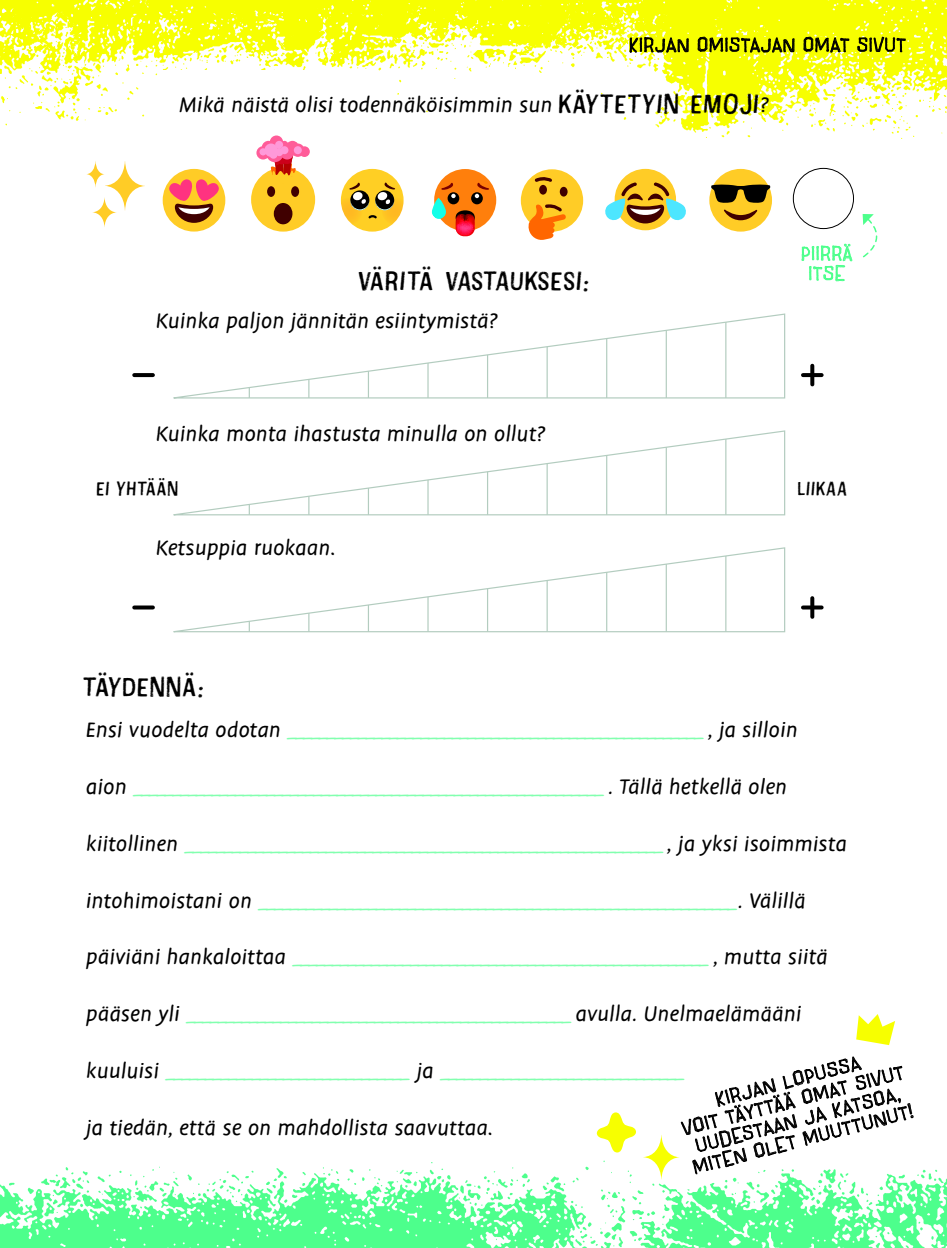
<style>
.page{position:relative;width:947px;height:1248px;background:#fff}
.page>*{position:absolute;margin:0;border:0;box-sizing:border-box;transform-origin:0 0}
.t1{font:30px "Cotton";letter-spacing:.025em;color:#000}
.t2{font:30px "Cotton";letter-spacing:.06em;color:#000}
.t3{font:italic 24px "Duper OT";letter-spacing:.02em;color:#82ffaf;scale:1.1 1}
.t4{font:italic 24px "Duper OT";letter-spacing:.02em;color:#000}
.t5{font:22px "Cotton";letter-spacing:.06em;color:#000}
.t6{font:300 16px/20px "Folk Rough OT";letter-spacing:.07em;color:#000;text-align:center}
.t7{font:300 16px/20px "Folk Rough OT";letter-spacing:.07em;color:#4dff8c;text-align:center}
.s1{font-family:"Cotton";font-style:normal;font-size:30px}
.s2{color:#000}
</style>
<div class="page">
<img style="left:0;top:1132px;width:947px;height:115px">
<img style="left:86px;top:0;width:861px;height:209px">
<img style="left:0;top:0;width:772px;height:142px">
<div style="left:521px;top:169px;width:62px;height:63px;background:#ffcc26;border-radius:50%"></div>
<svg style="left:527px;top:175px;width:40px;height:65px"></svg>
<div style="left:160px;top:70px;width:189px;height:69px;background:#fff"></div>
<svg style="left:801px;top:243px;width:51px;height:39px"></svg>
<div style="left:793px;top:168px;width:61px;height:61px;border:1px solid #000;border-radius:50%"></div>
<svg style="left:862px;top:214px;width:16px;height:44px"></svg>
<svg style="left:134px;top:373px;width:19px;height:4px"></svg>
<svg style="left:803px;top:373px;width:18px;height:4px"></svg>
<svg style="left:810px;top:366px;width:4px;height:18px"></svg>
<svg style="left:134px;top:605px;width:19px;height:4px"></svg>
<svg style="left:803px;top:605px;width:18px;height:4px"></svg>
<svg style="left:810px;top:598px;width:4px;height:18px"></svg>
<div style="left:629px;top:38px;width:276px;height:14px;background:#f7ff00"></div>
<svg style="left:629px;top:37px;width:60px;height:18px"></svg>
<svg style="left:697px;top:37px;width:98px;height:16px"></svg>
<svg style="left:803px;top:37px;width:46px;height:16px"></svg>
<svg style="left:857px;top:37px;width:49px;height:15px"></svg>
<svg style="left:643px;top:1014px;width:295px;height:177px"></svg>
<svg style="left:597px;top:1112px;width:39px;height:40px"></svg>
<svg style="left:173px;top:313px;width:613px;height:86px"></svg>
<svg style="left:173px;top:430px;width:613px;height:86px"></svg>
<svg style="left:173px;top:547px;width:613px;height:86px"></svg>
<div style="left:163px;top:169px;width:62px;height:62px;background:#ffcc26;border-radius:50%"></div>
<svg style="left:168px;top:177px;width:52px;height:46px"></svg>
<div style="left:709px;top:169px;width:63px;height:62px;background:#ffcc26;border-radius:50%"></div>
<svg style="left:711px;top:184px;width:59px;height:19px"></svg>
<svg style="left:724px;top:209px;width:33px;height:11px"></svg>
<div style="left:251px;top:167px;width:64px;height:64px;background:#ffcc26;border-radius:50%"></div>
<svg style="left:256px;top:135px;width:54px;height:62px"></svg>
<div style="left:274px;top:203px;width:18px;height:21px;background:#400000;border-radius:50%"></div>
<div style="left:615px;top:169px;width:61px;height:61px;background:#ffcc26;border-radius:50%"></div>
<svg style="left:604px;top:182px;width:83px;height:41px"></svg>
<div style="left:434px;top:169px;width:62px;height:62px;background:#ff7f0c;border-radius:50%"></div>
<div style="left:447px;top:192px;width:12px;height:12px;background:#000;border-radius:50%"></div>
<svg style="left:471px;top:192px;width:12px;height:12px"></svg>
<svg style="left:456px;top:210px;width:19px;height:26px"></svg>
<svg style="left:475px;top:183px;width:14px;height:15px"></svg>
<svg style="left:441px;top:183px;width:15px;height:15px"></svg>
<svg style="left:432px;top:198px;width:14px;height:21px"></svg>
<svg style="left:87px;top:161px;width:58px;height:66px"></svg>
<div style="left:341px;top:169px;width:62px;height:62px;background:#ffcf24;border-radius:50%"></div>
<svg style="left:341px;top:182px;width:62px;height:43px"></svg>
<p class="t6" style="left:629px;top:35px;width:278px">KIRJAN OMISTAJAN OMAT SIVUT</p>
<p class="t4" style="left:179px;top:92px;width:590px">Mikä näistä olisi todennäköisimmin sun <span class="s1">KÄYTETYIN EMOJI</span>?</p>
<p class="t1" style="left:358px;top:263px;width:232px">VÄRITÄ VASTAUKSESI:</p>
<p class="t4" style="left:155px;top:308px;width:343px">Kuinka paljon jännitän esiintymistä?</p>
<p class="t4" style="left:155px;top:422px;width:390px">Kuinka monta ihastusta minulla on ollut?</p>
<p class="t7" style="left:801px;top:243px;width:53px">PIIRRÄ<br>ITSE</p>
<p class="t5" style="left:97px;top:475px;width:83px">EI YHTÄÄN</p>
<p class="t5" style="left:798px;top:475px;width:50px">LIIKAA</p>
<p class="t4" style="left:155px;top:535px;width:181px">Ketsuppia ruokaan.</p>
<p class="t2" style="left:83px;top:668px;width:122px">TÄYDENNÄ:</p>
<p class="t3" style="left:86px;top:717px;width:648px"><span class="s2">Ensi vuodelta odotan</span> _____________________________________________________ <span class="s2">, ja silloin</span></p>
<p class="t3" style="left:86px;top:774px;width:638px"><span class="s2">aion</span> ____________________________________________________________ <span class="s2">. Tällä hetkellä olen</span></p>
<p class="t3" style="left:86px;top:831px;width:693px"><span class="s2">kiitollinen</span> _____________________________________________________________ <span class="s2">, ja yksi isoimmista</span></p>
<p class="t3" style="left:86px;top:887px;width:655px"><span class="s2">intohimoistani on</span> _____________________________________________________________<span class="s2">. Välillä</span></p>
<p class="t3" style="left:86px;top:944px;width:675px"><span class="s2">päiviäni hankaloittaa</span> _____________________________________________________ <span class="s2">, mutta siitä</span></p>
<p class="t3" style="left:86px;top:1001px;width:651px"><span class="s2">pääsen yli</span> _________________________________________________ <span class="s2">avulla. Unelmaelämääni</span></p>
<p class="t3" style="left:86px;top:1058px;width:547px"><span class="s2">kuuluisi</span> _______________________________ <span class="s2">ja</span> _______________________________</p>
<p class="t4" style="left:86px;top:1114px;width:409px">ja tiedän, että se on mahdollista saavuttaa.</p>
<p class="t6" style="left:675px;top:1098px;width:230px;rotate:-14deg">KIRJAN LOPUSSA<br>VOIT TÄYTTÄÄ OMAT SIVUT<br>UUDESTAAN JA KATSOA,<br>MITEN OLET MUUTTUNUT!</p>
</div>
